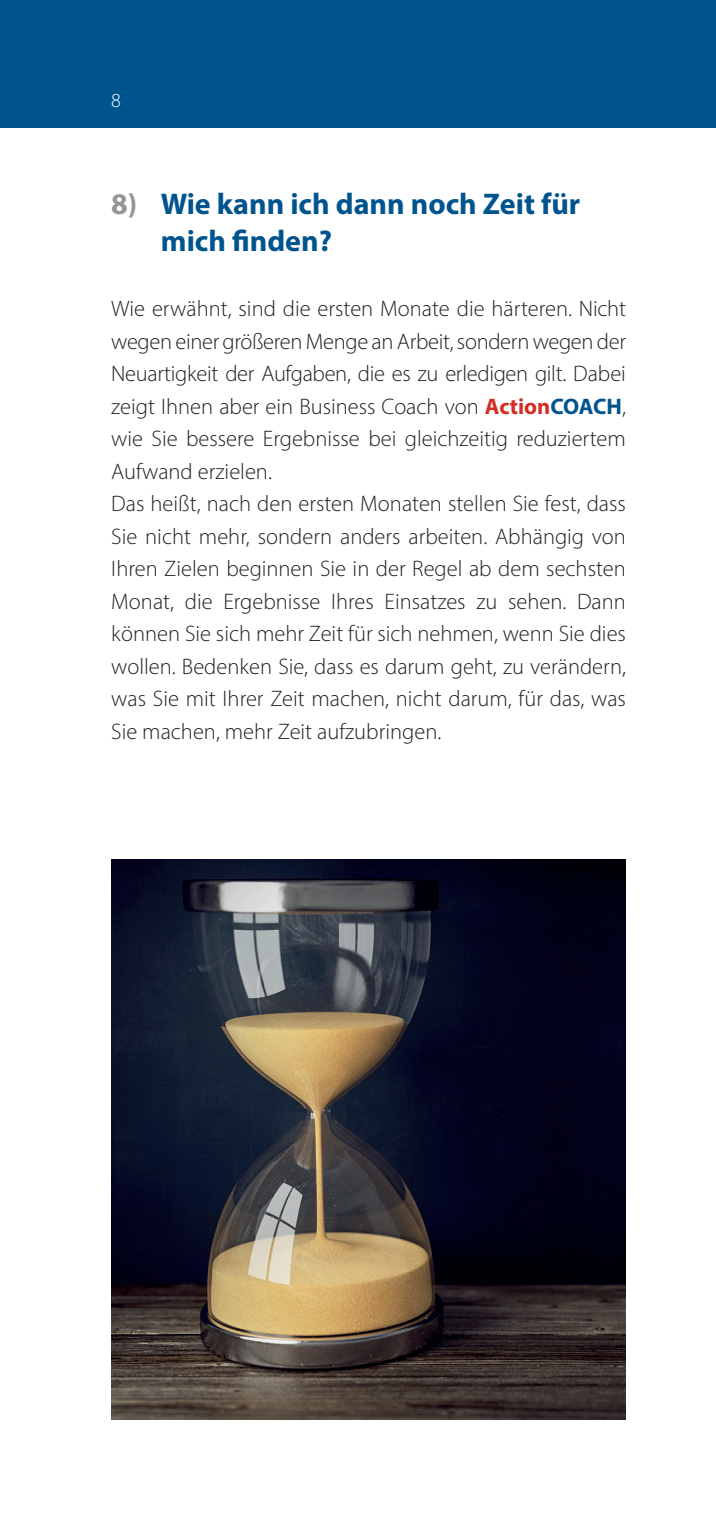
<style>
.page{position:relative;width:716px;height:1531px;background:#fff}
.page>*{position:absolute;margin:0;border:0;box-sizing:border-box;transform-origin:0 0}
.ac_head_13{font:700 30px "Myriad Pro";color:#00548e}
.Absatzformat_1{font:300 22.5px/32.5px "Myriad Pro";color:#231f20;text-align:justify}
.t1{font:300 20px "Myriad Pro";color:#fff}
.s1{color:#939598}
.s2{font-weight:700;color:#d12e25}
.s3{font-weight:700;color:#00548e}
</style>
<div class="page">
<div style="left:0;top:0;width:716px;height:128px;background:#00548e"></div>
<img style="left:111px;top:860px;width:515px;height:559px">
<p class="t1" style="left:111px;top:88px;width:11px">8</p>
<p class="ac_head_13" style="left:111px;top:184px;width:470px"><span class="s1">8)</span> Wie kann ich dann noch Zeit für</p>
<p class="ac_head_13" style="left:161px;top:222px;width:173px">mich finden?</p>
<p class="Absatzformat_1" style="left:111px;top:292px;width:516px">Wie erwähnt, sind die ersten Monate die härteren. Nicht wegen einer größeren Menge an Arbeit, sondern wegen der Neuartigkeit der Aufgaben, die es zu erledigen gilt. Dabei zeigt Ihnen aber ein Business Coach von <span class="s2">Action</span><span class="s3">COACH</span>, wie Sie bessere Ergebnisse bei gleichzeitig reduziertem Aufwand erzielen.</p>
<p class="Absatzformat_1" style="left:111px;top:487px;width:516px">Das heißt, nach den ersten Monaten stellen Sie fest, dass Sie nicht mehr, sondern anders arbeiten. Abhängig von Ihren Zielen beginnen Sie in der Regel ab dem sechsten Monat, die Ergebnisse Ihres Einsatzes zu sehen. Dann können Sie sich mehr Zeit für sich nehmen, wenn Sie dies wollen. Bedenken Sie, dass es darum geht, zu verändern, was Sie mit Ihrer Zeit machen, nicht darum, für das, was Sie machen, mehr Zeit aufzubringen.</p>
</div>
